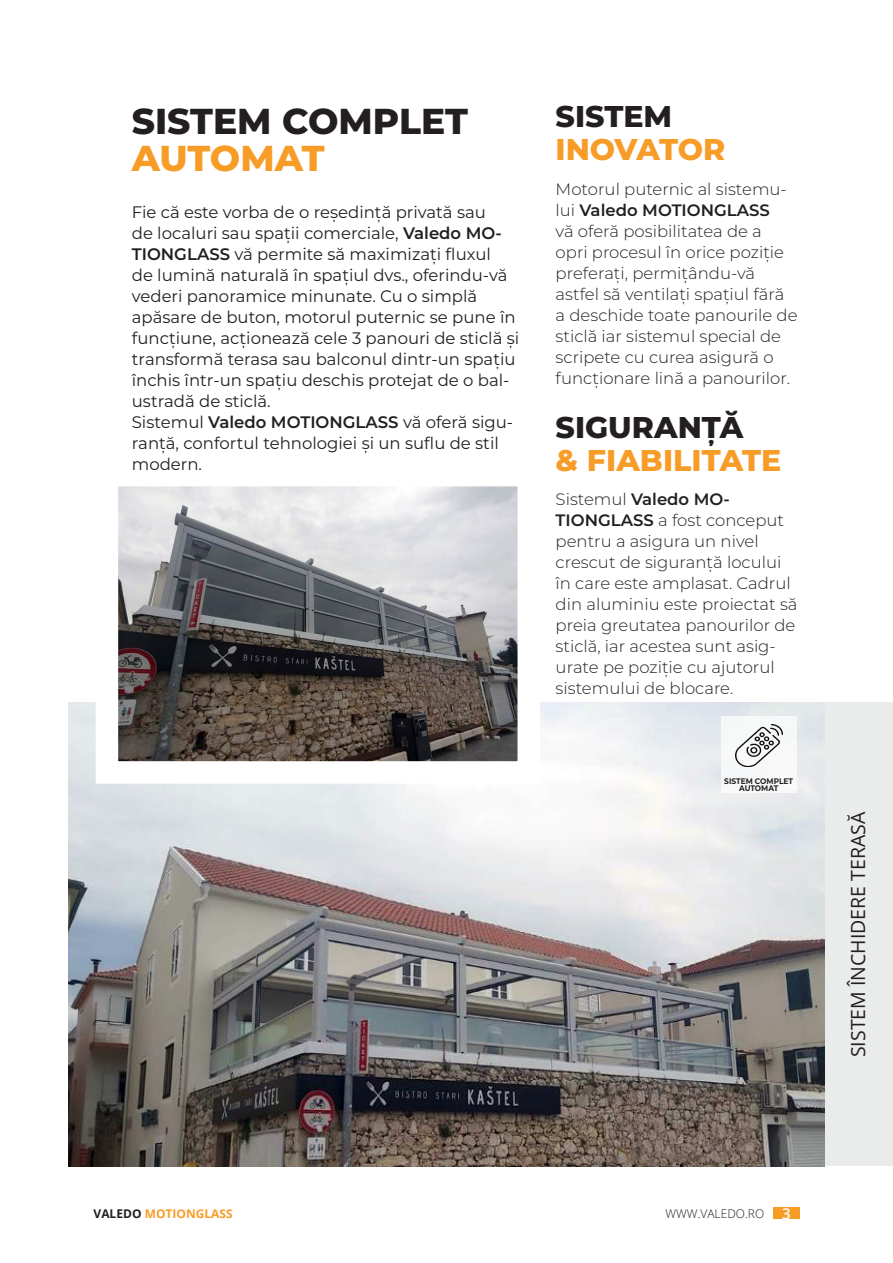
<style>
.page{position:relative;width:893px;height:1263px;background:#fff}
.page>*{position:absolute;margin:0;border:0;box-sizing:border-box;transform-origin:0 0}
.Big_title{font:800 36px "Montserrat";color:#231f20}
.Big_title-2{font:800 36px "Montserrat";letter-spacing:-.01em;color:#f89c28}
.Big_title-3{font:800 30px "Montserrat";color:#f89c28}
.Big_title-4{font:800 30px "Montserrat";color:#231f20}
.Big_title-5{font:19.5px "Open Sans";color:#231f20}
.title_1{font:16.65px/21px "Montserrat";color:#231f20}
.title_1-2{font:300 16.5px/21px "Montserrat";color:#231f20}
.t1{font:700 12px "Open Sans";color:#f89c28}
.t2{font:300 12px "Open Sans";color:#211e1e}
.t3{font:700 8.1px/7.2px "Montserrat";color:#231f20;text-align:center;scale:.92 1}
.s1{font-weight:600}
.s2{color:#211e1e}
.s3{font-weight:600;font-size:15px;color:#fff}
</style>
<div class="page">
<div style="left:773px;top:1207px;width:27px;height:12px;background:#f89c28"></div>
<img style="left:68px;top:703px;width:757px;height:463px">
<img style="left:119px;top:487px;width:398px;height:274px">
<div style="left:825px;top:703px;width:68px;height:463px;background:#e9ebec"></div>
<div style="left:721px;top:716px;width:75px;height:77px;background:#f7f8f9"></div>
<img style="left:735px;top:725px;width:47px;height:41px">
<p class="Big_title" style="left:132px;top:95px;width:338px">SISTEM COMPLET</p>
<p class="Big_title-2" style="left:132px;top:132px;width:194px">AUTOMAT</p>
<p class="title_1" style="left:132px;top:201px;width:389px">Fie că este vorba de o reședință privată sau<br>de localuri sau spații comerciale, <span class="s1">Valedo MO-TIONGLASS</span> vă permite să maximizați fluxul<br>de lumină naturală în spațiul dvs., oferindu-vă vederi panoramice minunate. Cu o simplă apăsare de buton, motorul puternic se pune în funcțiune, acționează cele 3 panouri de sticlă și transformă terasa sau balconul dintr-un spațiu închis într-un spațiu deschis protejat de o bal&shy;ustradă de sticlă.</p>
<p class="title_1" style="left:132px;top:411px;width:383px">Sistemul <span class="s1">Valedo MOTIONGLASS</span> vă oferă sigu&shy;ranță, confortul tehnologiei și un suflu de stil modern.</p>
<p class="Big_title-4" style="left:556px;top:94px;width:118px">SISTEM</p>
<p class="Big_title-3" style="left:556px;top:127px;width:171px">INOVATOR</p>
<p class="title_1-2" style="left:556px;top:178px;width:243px">Motorul puternic al sistemu&shy;lui <span class="s1">Valedo MOTIONGLASS<br></span>vă oferă posibilitatea de a opri procesul în orice poziție preferați, permițându-vă astfel să ventilați spațiul fără a deschide toate panourile de sticlă iar sistemul special de scripete cu curea asigură o funcționare lină a panourilor.</p>
<p class="Big_title-4" style="left:556px;top:406px;width:189px">SIGURANȚĂ</p>
<p class="Big_title-3" style="left:556px;top:439px;width:227px">&amp; FIABILITATE</p>
<p class="title_1-2" style="left:556px;top:488px;width:243px">Sistemul <span class="s1">Valedo MO-<br>TIONGLASS</span> a fost conceput pentru a asigura un nivel crescut de siguranță locului în care este amplasat. Cadrul din aluminiu este proiectat să preia greutatea panourilor de sticlă, iar acestea sunt asig&shy;urate pe poziție cu ajutorul sistemului de blocare.</p>
<p class="t3" style="left:724px;top:777px;width:76px">SISTEM COMPLET<br>AUTOMAT</p>
<p class="Big_title-5" style="left:845px;top:1057px;width:247px;rotate:-90deg">SISTEM ÎNCHIDERE TERASĂ</p>
<p class="t1" style="left:94px;top:1205px;width:141px"><span class="s2">VALEDO</span> MOTIONGLASS</p>
<p class="t2" style="left:665px;top:1205px;width:127px">WWW.VALEDO.RO <span class="s3">3</span></p>
</div>
